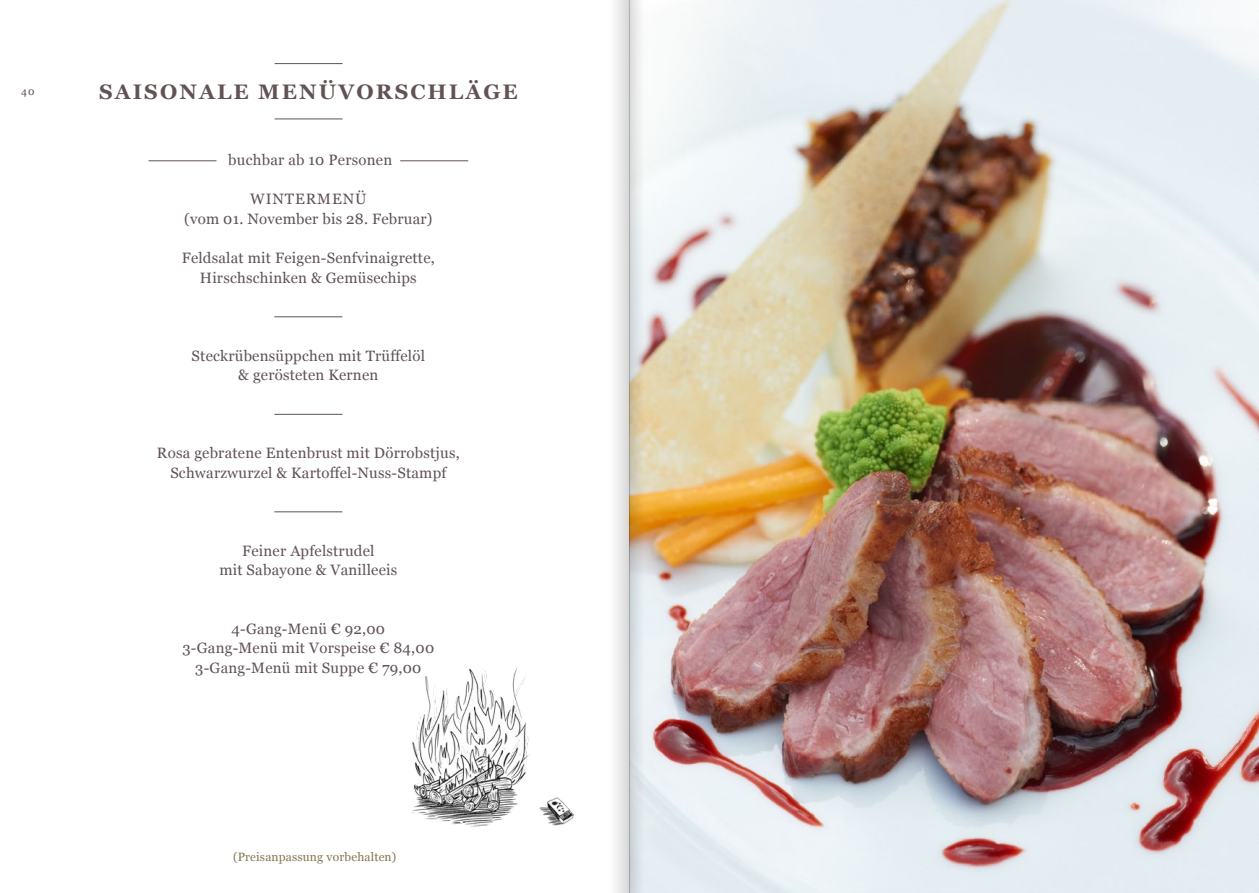
<style>
.page{position:relative;width:1259px;height:893px;background:#fff}
.page>*{position:absolute;margin:0;border:0;box-sizing:border-box;transform-origin:0 0}
.t1{font:700 21px "Georgia";letter-spacing:.1em;color:#615254}
.t2{font:15px/19.5px "Georgia";letter-spacing:.015em;color:#615254;text-align:center}
.t3{font:15px "Georgia";letter-spacing:.06em;color:#615254}
.t4{font:12px "Georgia";letter-spacing:.015em;color:#83754e}
.t5{font:10.5px "Georgia";color:#615254}
</style>
<div class="page">
<hr style="left:274px;top:119px;width:69px;height:1px;background:#615254">
<hr style="left:274px;top:63px;width:69px;height:1px;background:#615254">
<hr style="left:148px;top:161px;width:68px;height:1px;background:#615254">
<hr style="left:400px;top:161px;width:68px;height:1px;background:#615254">
<hr style="left:274px;top:317px;width:68px;height:1px;background:#615254">
<hr style="left:274px;top:414px;width:68px;height:1px;background:#615254">
<hr style="left:274px;top:512px;width:68px;height:1px;background:#615254">
<img style="left:411px;top:668px;width:163px;height:159px">
<img style="left:644px;top:0;width:615px;height:893px">
<div style="left:607px;top:0;width:22px;height:893px;background:linear-gradient(to right,#fff,#dbdbdb)"></div>
<svg style="left:630px;top:0;width:14px;height:893px;background:#dedbd3"></svg>
<p class="t5" style="left:21px;top:84px;width:15px">40</p>
<h1 class="t1" style="left:99px;top:76px;width:420px">SAISONALE MENÜVORSCHLÄGE</h1>
<p class="t2" style="left:228px;top:150px;width:165px">buchbar ab 10 Personen</p>
<p class="t3" style="left:250px;top:188px;width:118px">WINTERMENÜ</p>
<p class="t2" style="left:184px;top:208px;width:250px">(vom 01. November bis 28. Februar)</p>
<p class="t2" style="left:182px;top:247px;width:255px">Feldsalat mit Feigen-Senfvinaigrette,<br>Hirschschinken &amp; Gemüsechips</p>
<p class="t2" style="left:192px;top:345px;width:235px">Steckrübensüppchen mit Trüffelöl &amp; gerösteten Kernen</p>
<p class="t2" style="left:157px;top:442px;width:304px">Rosa gebratene Entenbrust mit Dörrobstjus,<br>Schwarzwurzel &amp; Kartoffel-Nuss-Stampf</p>
<p class="t2" style="left:219px;top:540px;width:179px">Feiner Apfelstrudel<br>mit Sabayone &amp; Vanilleeis</p>
<p class="t2" style="left:182px;top:618px;width:253px">4-Gang-Menü € 92,00<br>3-Gang-Menü mit Vorspeise € 84,00<br>3-Gang-Menü mit Suppe € 79,00</p>
<p class="t4" style="left:233px;top:848px;width:165px">(Preisanpassung vorbehalten)</p>
</div>
